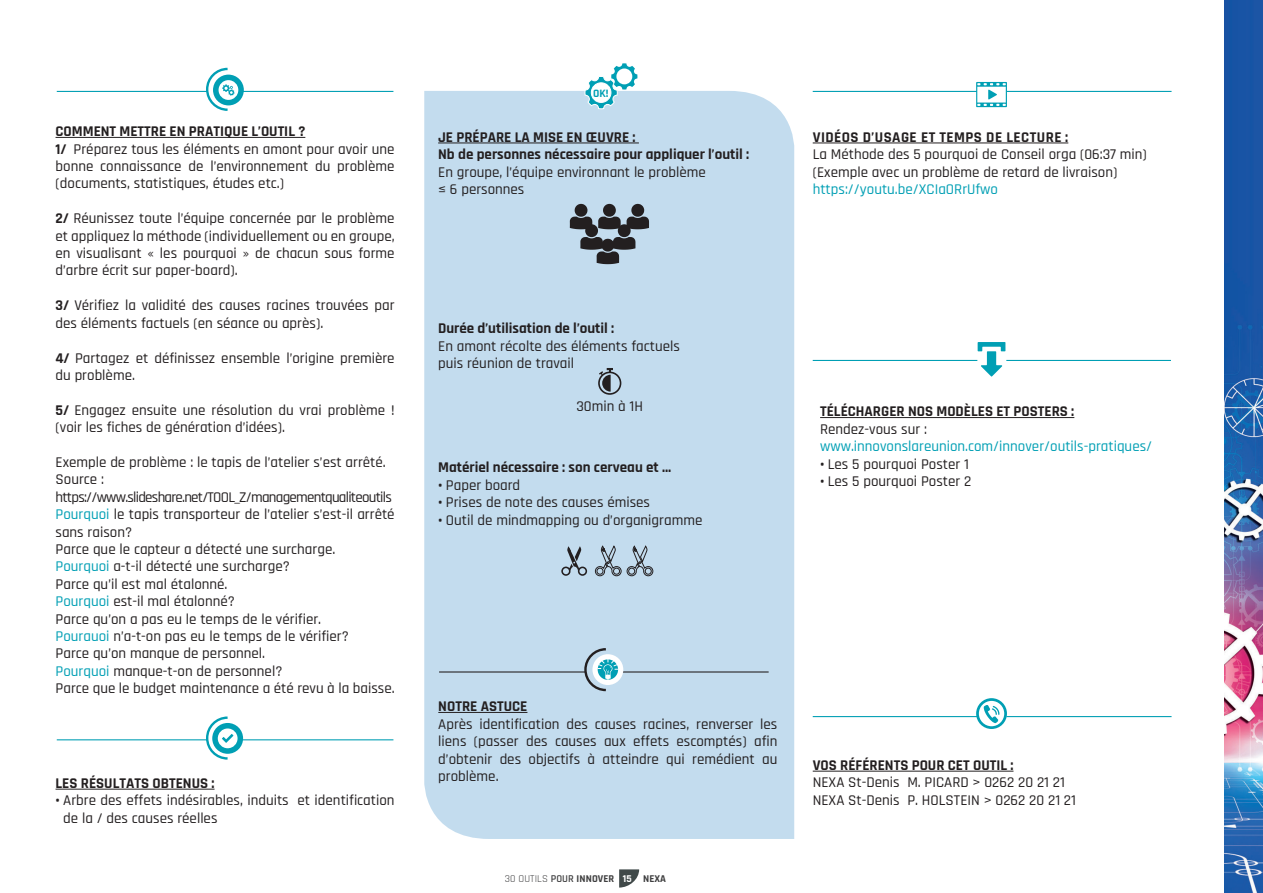
<style>
.page{position:relative;width:1263px;height:893px;background:#fff}
.page>*{position:absolute;margin:0;border:0;box-sizing:border-box;transform-origin:0 0}
.t1{font:500 15px/17.4px "Rajdhani";color:#231f20}
.t2{font:700 15px/17.4px "Rajdhani";color:#231f20}
.t3{font:500 15px "Rajdhani";color:#009fb4}
.t4{font:700 15px "Rajdhani";letter-spacing:.03em;color:#231f20}
.t5{font:700 11.4px "Rajdhani";color:#009fb4}
.t6{font:700 10.5px "Rajdhani";letter-spacing:.01em;color:#3e3e3f}
.s1{font-weight:700}
.s2{color:#009fb4}
.s3{font-weight:400}
.s4{font-weight:600}
.s5{color:#fff}
</style>
<div class="page">
<div style="left:424px;top:91px;width:370px;height:748px;background:#c3dcee"></div>
<svg style="left:619px;top:869px;width:20px;height:19px"></svg>
<hr style="left:813px;top:91px;width:358px;height:1px;background:#009fb4">
<hr style="left:57px;top:91px;width:151px;height:1px;background:#009fb4">
<div style="left:213px;top:75px;width:31px;height:30px;background:#009fb4;border-radius:50%"></div>
<svg style="left:976px;top:82px;width:31px;height:25px"></svg>
<svg style="left:585px;top:63px;width:52px;height:46px"></svg>
<hr style="left:439px;top:671px;width:146px;height:1px;background:#231f20">
<hr style="left:622px;top:671px;width:147px;height:1px;background:#231f20">
<div style="left:592px;top:654px;width:31px;height:31px;background:#fff;border-radius:50%"></div>
<svg style="left:205px;top:67px;width:33px;height:44px"></svg>
<svg style="left:583px;top:647px;width:35px;height:45px"></svg>
<hr style="left:243px;top:91px;width:150px;height:1px;background:#009fb4">
<div style="left:212px;top:723px;width:31px;height:31px;background:#009fb4;border-radius:50%"></div>
<hr style="left:57px;top:739px;width:151px;height:1px;background:#009fb4">
<hr style="left:243px;top:739px;width:150px;height:1px;background:#009fb4">
<svg style="left:205px;top:716px;width:33px;height:44px"></svg>
<img style="left:1225px;top:0;width:38px;height:893px">
<hr style="left:813px;top:360px;width:164px;height:1px;background:#009fb4">
<hr style="left:1006px;top:360px;width:165px;height:1px;background:#009fb4">
<svg style="left:977px;top:342px;width:28px;height:35px"></svg>
<hr style="left:438px;top:712px;width:89px;height:1px;background:#231f20">
<hr style="left:56px;top:137px;width:249px;height:1px;background:#231f20">
<hr style="left:438px;top:143px;width:201px;height:1px;background:#231f20">
<hr style="left:56px;top:789px;width:159px;height:1px;background:#231f20">
<hr style="left:813px;top:143px;width:255px;height:1px;background:#231f20">
<hr style="left:813px;top:771px;width:200px;height:1px;background:#231f20">
<hr style="left:820px;top:417px;width:254px;height:1px;background:#231f20">
<svg style="left:561px;top:546px;width:26px;height:30px"></svg>
<svg style="left:595px;top:544px;width:58px;height:32px"></svg>
<svg style="left:570px;top:204px;width:79px;height:60px"></svg>
<div style="left:598px;top:372px;width:23px;height:23px;border:2px solid #231f20;border-radius:50%"></div>
<svg style="left:599px;top:368px;width:14px;height:24px"></svg>
<svg style="left:976px;top:698px;width:31px;height:31px"></svg>
<hr style="left:813px;top:716px;width:164px;height:1px;background:#009fb4">
<hr style="left:1006px;top:716px;width:165px;height:1px;background:#009fb4">
<p class="t1" style="left:56px;top:123px;width:341px"><span class="s1">COMMENT METTRE EN PRATIQUE L’OUTIL ?<br>1/</span> Préparez tous les éléments en amont pour avoir une bonne connaissance de l’environnement du problème (documents, statistiques, études etc.)</p>
<p class="t1" style="left:56px;top:210px;width:341px;text-align:justify"><span class="s1">2/</span> Réunissez toute l’équipe concernée par le problème et appliquez la méthode (individuellement ou en groupe, en visualisant « les pourquoi » de chacun sous forme d’arbre écrit sur paper-board).</p>
<p class="t1" style="left:56px;top:297px;width:341px"><span class="s1">3/</span> Vérifiez la validité des causes racines trouvées par des éléments factuels (en séance ou après).</p>
<p class="t1" style="left:56px;top:349px;width:341px"><span class="s1">4/</span> Partagez et définissez ensemble l’origine première du problème.</p>
<p class="t1" style="left:56px;top:402px;width:341px"><span class="s1">5/</span> Engagez ensuite une résolution du vrai problème ! (voir les fiches de génération d’idées).</p>
<p class="t1" style="left:56px;top:454px;width:341px">Exemple de problème : le tapis de l’atelier s’est arrêté.<br>Source : https://www.slideshare.net/TOOL_Z/managementqualiteoutils <span class="s2">Pourquoi</span> le tapis transporteur de l’atelier s’est-il arrêté sans raison?<br>Parce que le capteur a détecté une surcharge.<br><span class="s2">Pourquoi</span> a-t-il détecté une surcharge?<br>Parce qu’il est mal étalonné.<br><span class="s2">Pourquoi</span> est-il mal étalonné?<br>Parce qu’on a pas eu le temps de le vérifier.<br><span class="s2">Pourauoi</span> n’a-t-on pas eu le temps de le vérifier?<br>Parce qu’on manque de personnel.<br><span class="s2">Pourquoi</span> manque-t-on de personnel?<br>Parce que le budget maintenance a été revu à la baisse.</p>
<p class="t2" style="left:56px;top:775px;width:161px">LES RÉSULTATS OBTENUS :</p>
<p class="t1" style="left:63px;top:792px;width:333px;text-indent:-8px"><span class="s1">•</span> Arbre des effets indésirables, induits et identification de la / des causes réelles</p>
<p class="t5" style="left:593px;top:86px;width:17px">OK!</p>
<p class="t2" style="left:438px;top:129px;width:313px">JE PRÉPARE LA MISE EN ŒUVRE :<br>Nb de personnes nécessaire pour appliquer l’outil :</p>
<p class="t1" style="left:438px;top:164px;width:269px">En groupe, l’équipe environnant le problème ≤ 6 personnes</p>
<p class="t2" style="left:438px;top:320px;width:178px">Durée d’utilisation de l’outil :</p>
<p class="t1" style="left:438px;top:338px;width:243px">En amont récolte des éléments factuels puis réunion de travail</p>
<p class="t1" style="left:576px;top:398px;width:68px">30min à 1H</p>
<p class="t2" style="left:438px;top:459px;width:235px">Matériel nécessaire : son cerveau et …</p>
<p class="t1" style="left:438px;top:477px;width:84px"><span class="s1">•</span> Paper board</p>
<p class="t1" style="left:438px;top:494px;width:213px"><span class="s1">•</span> Prises de note des causes émises</p>
<p class="t1" style="left:438px;top:512px;width:266px"><span class="s1">•</span> Outil de mindmapping ou d’organigramme</p>
<p class="t4" style="left:813px;top:128px;width:257px">VIDÉOS D’USAGE ET TEMPS DE LECTURE :</p>
<p class="t1" style="left:813px;top:146px;width:336px">La Méthode des 5 pourquoi de Conseil orga (06:37 min) (Exemple avec un problème de retard de livraison)</p>
<p class="t3" style="left:813px;top:181px;width:187px">https://youtu.be/XCIaORrUfwo</p>
<p class="t2" style="left:820px;top:403px;width:256px">TÉLÉCHARGER NOS MODÈLES ET POSTERS :</p>
<p class="t1" style="left:820px;top:421px;width:108px">Rendez-vous sur :</p>
<p class="t3" style="left:820px;top:438px;width:334px">www.innovonslareunion.com/innover/outils-pratiques/</p>
<p class="t1" style="left:820px;top:456px;width:150px"><span class="s1">•</span> Les 5 pourquoi Poster 1</p>
<p class="t1" style="left:820px;top:473px;width:153px"><span class="s1">•</span> Les 5 pourquoi Poster 2</p>
<p class="t2" style="left:438px;top:698px;width:91px">NOTRE ASTUCE</p>
<p class="t1" style="left:438px;top:716px;width:341px;text-align:justify">Après identification des causes racines, renverser les liens (passer des causes aux effets escomptés) afin d’obtenir des objectifs à atteindre qui remédient au problème.</p>
<p class="t6" style="left:505px;top:872px;width:163px"><span class="s3">30 OUTILS</span> <span class="s4">POUR</span> INNOVER <span class="s5">15</span> NEXA</p>
<p class="t2" style="left:813px;top:757px;width:202px">VOS RÉFÉRENTS POUR CET OUTIL :</p>
<p class="t1" style="left:813px;top:774px;width:265px">NEXA St-Denis M. PICARD &gt; 0262 20 21 21<br>NEXA St-Denis P. HOLSTEIN &gt; 0262 20 21 21</p>
</div>
